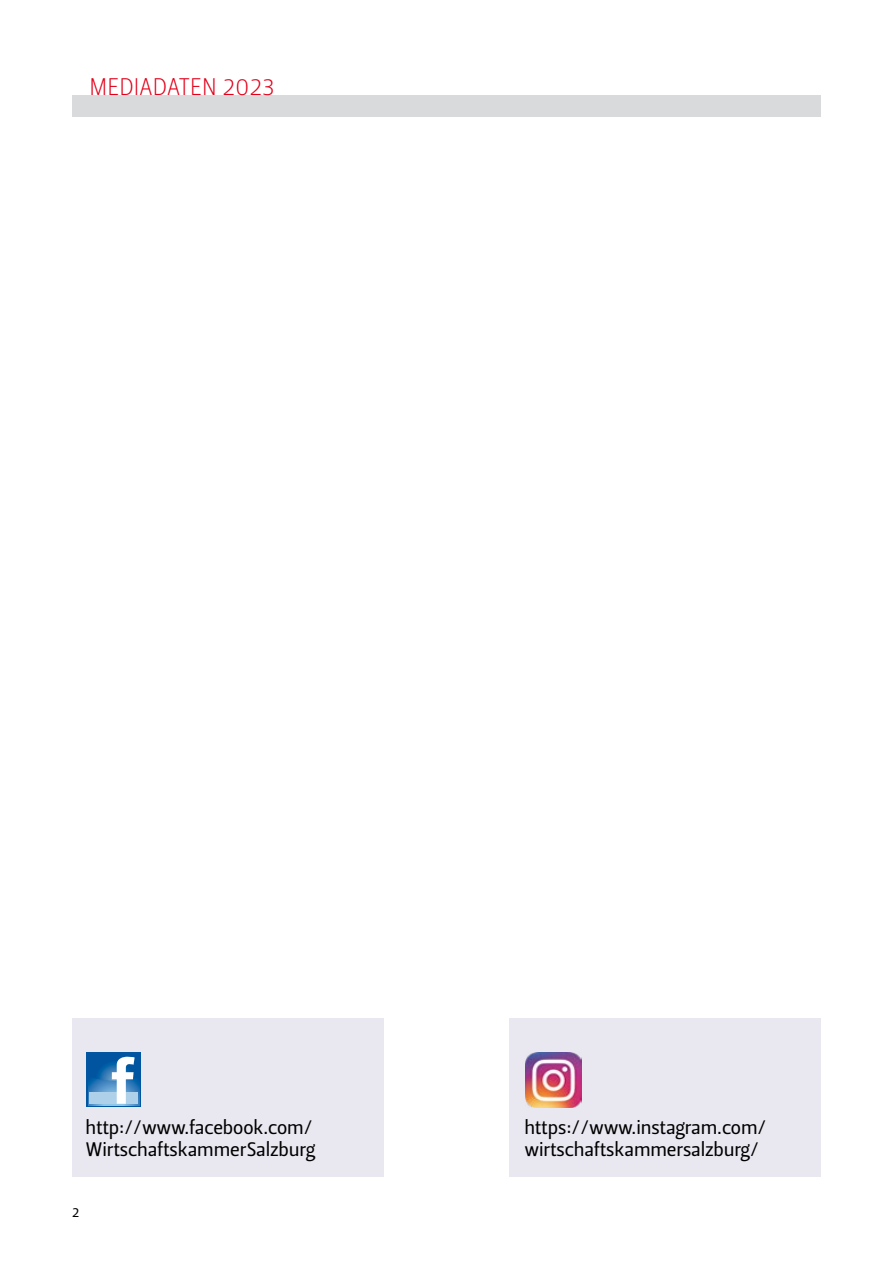
<style>
.page{position:relative;width:893px;height:1263px;background:#fff}
.page>*{position:absolute;margin:0;border:0;box-sizing:border-box;transform-origin:0 0}
.t1{font:300 24px "Leitura Sans Two";color:#e2001a}
.t2{font:500 19.5px/22.5px "Leitura Sans Two";letter-spacing:-.005em;color:#000}
.t3{font:500 13.5px "Leitura Sans Two";color:#000}
</style>
<div class="page">
<div style="left:72px;top:95px;width:749px;height:21px;background:#d9dadb"></div>
<div style="left:510px;top:1019px;width:311px;height:158px;background:#e9e8f1"></div>
<img style="left:526px;top:1052px;width:55px;height:56px">
<div style="left:72px;top:1019px;width:311px;height:158px;background:#e9e8f1"></div>
<svg style="left:86px;top:1052px;width:55px;height:55px"></svg>
<svg style="left:88px;top:1054px;width:51px;height:50px;background:#699eca"></svg>
<p class="t1" style="left:89px;top:71px;width:187px">MEDIADATEN 2023</p>
<p class="t2" style="left:86px;top:1115px;width:231px">http://www.facebook.com/<br>WirtschaftskammerSalzburg</p>
<p class="t3" style="left:72px;top:1203px;width:9px">2</p>
<p class="t2" style="left:524px;top:1115px;width:243px">https://www.instagram.com/ wirtschaftskammersalzburg/</p>
</div>
